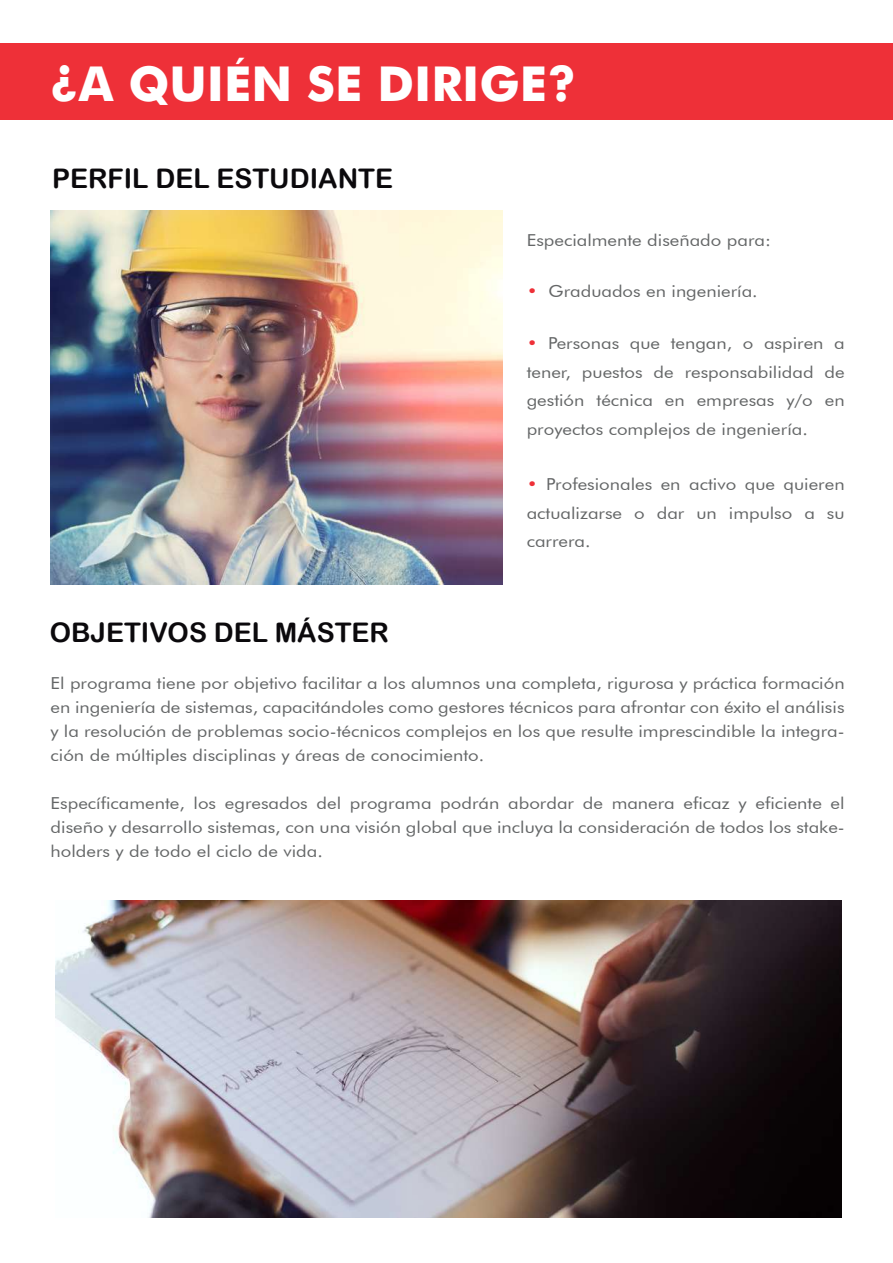
<style>
.page{position:relative;width:893px;height:1263px;background:#fff}
.page>*{position:absolute;margin:0;border:0;box-sizing:border-box;transform-origin:0 0}
.t1{font:700 48px "Futura";color:#fff}
.t2{font:27px "Arial Rounded MT Bold";color:#0b090c}
.t3{font:16.5px/28.5px "Futura BT";color:#646667;text-align:justify;scale:1.12 1}
.s1{color:#ee3038}
</style>
<div class="page">
<div style="left:0;top:43px;width:893px;height:76px;background:#ee3038"></div>
<img style="left:55px;top:900px;width:786px;height:318px">
<img style="left:50px;top:211px;width:452px;height:373px">
<h1 class="t1" style="left:50px;top:49px;width:528px">¿A QUIÉN SE DIRIGE?</h1>
<h2 class="t2" style="left:52px;top:162px;width:342px">PERFIL DEL ESTUDIANTE</h2>
<h2 class="t2" style="left:50px;top:617px;width:341px">OBJETIVOS DEL MÁSTER</h2>
<p class="t3" style="left:527px;top:226px;width:220px">Especialmente diseñado para:</p>
<p class="t3" style="left:527px;top:277px;width:208px"><span class="s1">•</span> Graduados en ingeniería.</p>
<p class="t3" style="left:527px;top:329px;width:285px"><span class="s1">•</span> Personas que tengan, o aspiren a tener, puestos de responsabilidad de gestión técnica en empresas y/o en proyectos complejos de ingeniería.</p>
<p class="t3" style="left:527px;top:470px;width:285px"><span class="s1">•</span> Profesionales en activo que quieren actualizarse o dar un impulso a su carrera.</p>
<p class="t3" style="left:51px;top:671px;width:710px;line-height:24px">El programa tiene por objetivo facilitar a los alumnos una completa, rigurosa y práctica formación en ingeniería de sistemas, capacitándoles como gestores técnicos para afrontar con éxito el análisis y la resolución de problemas socio-técnicos complejos en los que resulte imprescindible la integra&shy;ción de múltiples disciplinas y áreas de conocimiento.</p>
<p class="t3" style="left:51px;top:791px;width:710px;line-height:24px">Específicamente, los egresados del programa podrán abordar de manera eficaz y eficiente el diseño y desarrollo sistemas, con una visión global que incluya la consideración de todos los stake&shy;holders y de todo el ciclo de vida.</p>
</div>
